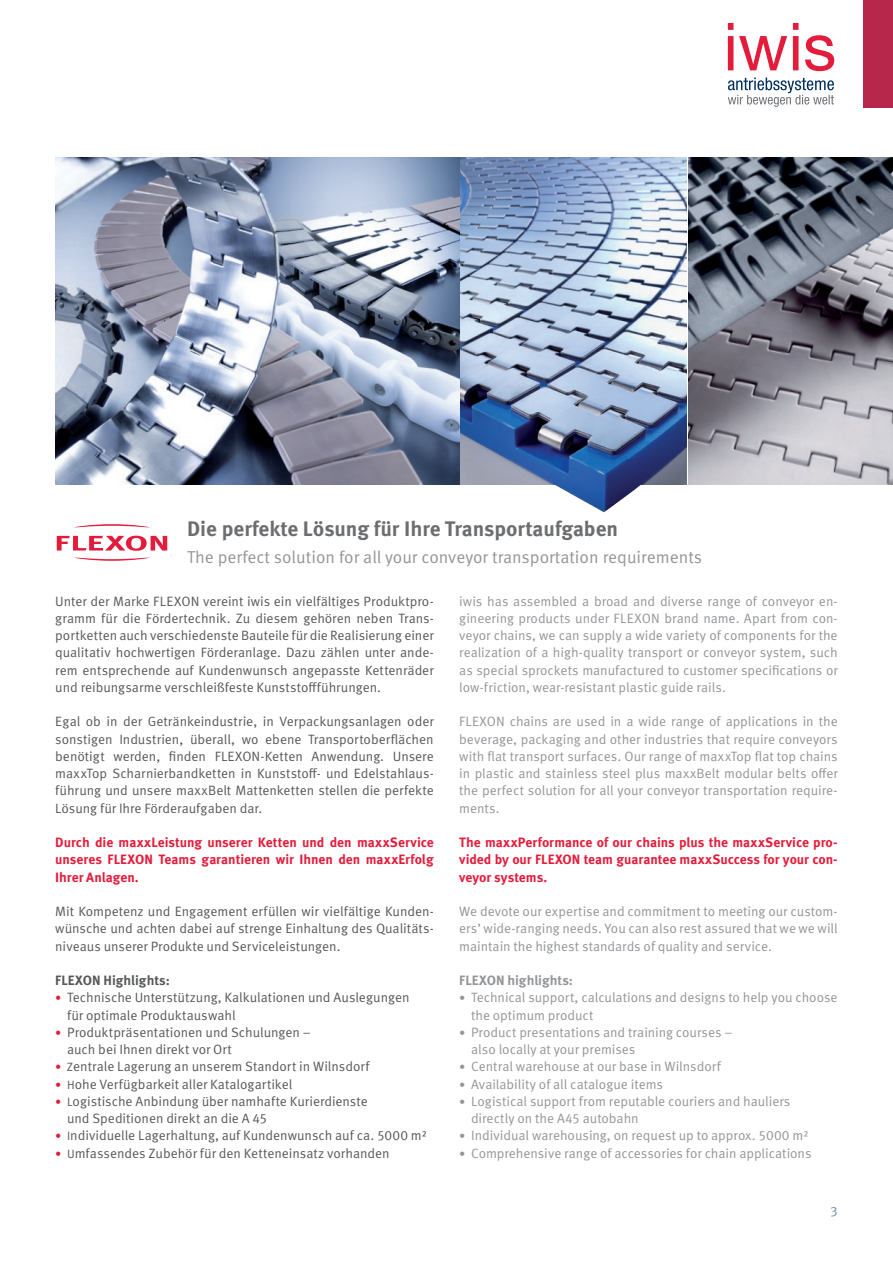
<style>
.page{position:relative;width:893px;height:1263px;background:#fff}
.page>*{position:absolute;margin:0;border:0;box-sizing:border-box;transform-origin:0 0}
.t1{font:700 21px "Meta OT";color:#6c6d70}
.Überschrift_EN{font:17.25px "Meta OT";color:#939598}
.t2{font:13.5px/17.2px "Meta OT";letter-spacing:-.005em;color:#57585a;text-align:justify}
.t3{font:13.5px/17.2px "Meta OT";letter-spacing:-.005em;color:#939598;text-align:justify}
.t4{font:700 13.5px/17.2px "Meta OT";letter-spacing:-.005em;color:#e41c3b;text-align:justify}
.t5{font:700 13.5px "Meta OT";letter-spacing:.005em;color:#57585a}
.t6{font:700 13.5px "Meta OT";letter-spacing:.005em;color:#939598}
.t7{font:13.5px "Meta OT";color:#738a95}
.s1{font-size:12px;color:#e41c3b}
.s2{font-size:12px}
</style>
<div class="page">
<div style="left:863px;top:0;width:30px;height:108px;background:#b6274b"></div>
<svg style="left:728px;top:77px;width:106px;height:30px"></svg>
<svg style="left:728px;top:23px;width:106px;height:48px"></svg>
<img style="left:55px;top:157px;width:404px;height:328px">
<img style="left:461px;top:157px;width:432px;height:328px">
<svg style="left:74px;top:524px;width:76px;height:4px"></svg>
<svg style="left:74px;top:557px;width:76px;height:4px"></svg>
<svg style="left:57px;top:536px;width:110px;height:15px"></svg>
<img style="left:509px;top:459px;width:163px;height:53px">
<p class="t1" style="left:187px;top:515px;width:433px">Die perfekte Lösung für Ihre Transportaufgaben</p>
<p class="Überschrift_EN" style="left:187px;top:546px;width:517px">The perfect solution for all your conveyor transportation requirements</p>
<p class="t2" style="left:55px;top:592px;width:380px">Unter der Marke FLEXON vereint iwis ein vielfältiges Produktpro&shy;gramm für die Fördertechnik. Zu diesem gehören neben Trans&shy;portketten auch verschiedenste Bauteile für die Realisierung einer qualitativ hochwertigen Förderanlage. Dazu zählen unter ande&shy;rem entsprechende auf Kundenwunsch angepasste Kettenräder und reibungsarme verschleißfeste Kunststoffführungen.</p>
<p class="t2" style="left:55px;top:713px;width:380px">Egal ob in der Getränkeindustrie, in Verpackungsanlagen oder sonstigen Industrien, überall, wo ebene Transportoberflächen benötigt werden, finden FLEXON-Ketten Anwendung. Unsere maxxTop Scharnierbandketten in Kunststoff- und Edelstahlaus&shy;führung und unsere maxxBelt Mattenketten stellen die perfekte Lösung für Ihre Förderaufgaben dar.</p>
<p class="t4" style="left:55px;top:834px;width:380px">Durch die maxxLeistung unserer Ketten und den maxxService unseres FLEXON Teams garantieren wir Ihnen den maxxErfolg Ihrer Anlagen.</p>
<p class="t2" style="left:55px;top:903px;width:380px">Mit Kompetenz und Engagement erfüllen wir vielfältige Kunden&shy;wünsche und achten dabei auf strenge Einhaltung des Qualitäts&shy;niveaus unserer Produkte und Serviceleistungen.</p>
<p class="t5" style="left:55px;top:972px;width:116px">FLEXON Highlights:</p>
<p class="t2" style="left:67px;top:989px;width:344px;text-indent:-12px"><span class="s1">•</span> Technische Unterstützung, Kalkulationen und Auslegungen für optimale Produktauswahl</p>
<p class="t2" style="left:67px;top:1024px;width:245px;text-indent:-12px"><span class="s1">•</span> Produktpräsentationen und Schulungen – auch bei Ihnen direkt vor Ort</p>
<p class="t2" style="left:55px;top:1058px;width:316px"><span class="s1">•</span> <span class="s2">Z</span>entrale Lagerung an unserem Standort in Wilnsdorf</p>
<p class="t2" style="left:55px;top:1075px;width:239px"><span class="s1">•</span> <span class="s2">H</span>ohe Verfügbarkeit aller Katalogartikel</p>
<p class="t2" style="left:67px;top:1093px;width:302px;text-indent:-12px"><span class="s1">•</span> <span class="s2">L</span>ogistische Anbindung über namhafte Kurierdienste und Speditionen direkt an die A 45</p>
<p class="t2" style="left:55px;top:1127px;width:373px"><span class="s1">•</span> <span class="s2">I</span>ndividuelle Lagerhaltung, auf Kundenwunsch auf ca. 5000 m²</p>
<p class="t2" style="left:55px;top:1144px;width:336px"><span class="s1">•</span> <span class="s2">U</span>mfassendes Zubehör für den Ketteneinsatz vorhanden</p>
<p class="t3" style="left:459px;top:592px;width:380px">iwis has assembled a broad and diverse range of conveyor en&shy;gineering products under FLEXON brand name. Apart from con&shy;veyor chains, we can supply a wide variety of components for the realization of a high-quality transport or conveyor system, such as special sprockets manufactured to customer specifications or low-friction, wear-resistant plastic guide rails.</p>
<p class="t3" style="left:459px;top:713px;width:380px">FLEXON chains are used in a wide range of applications in the beverage, packaging and other industries that require conveyors with flat transport surfaces. Our range of maxxTop flat top chains in plastic and stainless steel plus maxxBelt modular belts offer the perfect solution for all your conveyor transportation require&shy;ments.</p>
<p class="t4" style="left:459px;top:834px;width:380px">The maxxPerformance of our chains plus the maxxService pro&shy;vided by our FLEXON team guarantee maxxSuccess for your con&shy;veyor systems.</p>
<p class="t3" style="left:459px;top:903px;width:380px">We devote our expertise and commitment to meeting our custom&shy;ers’ wide-ranging needs. You can also rest assured that we we will maintain the highest standards of quality and service.</p>
<p class="t6" style="left:459px;top:972px;width:115px">FLEXON highlights:</p>
<p class="t3" style="left:471px;top:989px;width:368px;text-indent:-12px"><span class="s2">•</span> Technical support, calculations and designs to help you choose the optimum product</p>
<p class="t3" style="left:471px;top:1024px;width:263px;text-indent:-12px"><span class="s2">•</span> Product presentations and training courses – also locally at your premises</p>
<p class="t3" style="left:459px;top:1058px;width:263px"><span class="s2">•</span> Central warehouse at our base in Wilnsdorf</p>
<p class="t3" style="left:459px;top:1075px;width:205px"><span class="s2">•</span> Availability of all catalogue items</p>
<p class="t3" style="left:471px;top:1093px;width:321px;text-indent:-12px"><span class="s2">•</span> Logistical support from reputable couriers and hauliers directly on the A45 autobahn</p>
<p class="t3" style="left:459px;top:1127px;width:350px"><span class="s2">•</span> Individual warehousing, on request up to approx. 5000 m²</p>
<p class="t3" style="left:459px;top:1144px;width:354px"><span class="s2">•</span> Comprehensive range of accessories for chain applications</p>
<p class="t7" style="left:830px;top:1203px;width:9px">3</p>
</div>
